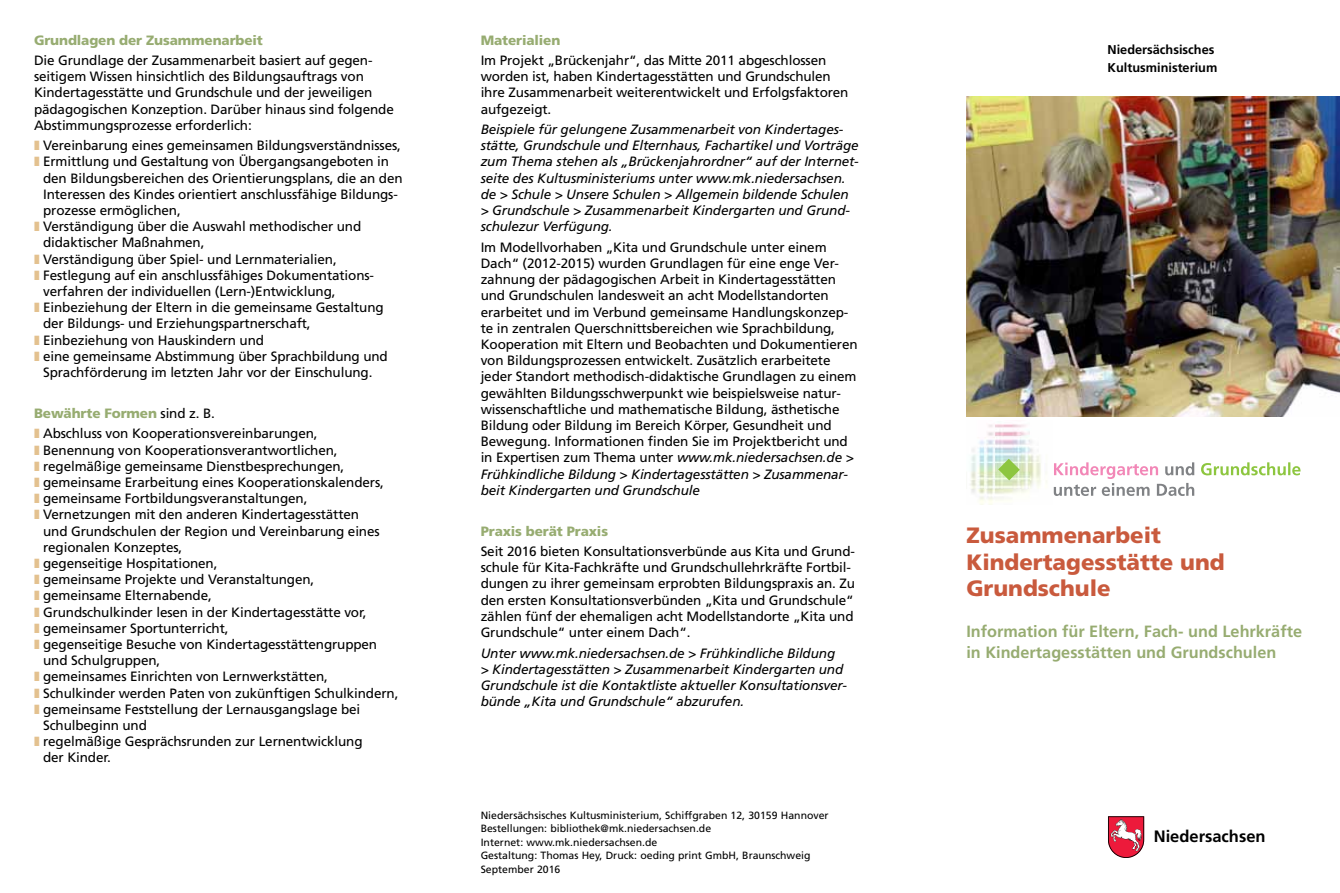
<style>
.page{position:relative;width:1340px;height:893px;background:#fff}
.page>*{position:absolute;margin:0;border:0;box-sizing:border-box;transform-origin:0 0}
.t1{font:900 22.2px/26.5px "Frutiger";color:#c95a3d}
.t2{font:700 16.5px "Frutiger";color:#000}
.t3{font:700 16.2px/21.3px "Frutiger";color:#97ac71}
.t4{font:13.5px/16.2px "Frutiger";letter-spacing:-.01em;color:#000}
.t5{font:italic 13.5px/16.2px "Frutiger";letter-spacing:-.01em;color:#000}
.t6{font:900 13.5px "Frutiger";letter-spacing:-.01em;color:#97ac71}
.t7{font:700 12.75px/18px "Frutiger";color:#000}
.t8{font:10.5px/13.5px "Frutiger";color:#000}
.s1{font-weight:900;color:#97ac71}
.s2{font-style:italic}
</style>
<div class="page">
<svg style="left:1108px;top:816px;width:36px;height:42px"></svg>
<img style="left:970px;top:424px;width:77px;height:80px">
<svg style="left:998px;top:459px;width:21px;height:21px"></svg>
<svg style="left:1201px;top:462px;width:99px;height:13px"></svg>
<svg style="left:1053px;top:462px;width:141px;height:34px"></svg>
<img style="left:966px;top:96px;width:373px;height:321px">
<p class="t6" style="left:34px;top:32px;width:230px">Grundlagen der Zusammenarbeit</p>
<p class="t4" style="left:34px;top:52px;width:361px">Die Grundlage der Zusammenarbeit basiert auf gegen&shy;seitigem Wissen hinsichtlich des Bildungsauftrags von Kindertagesstätte und Grundschule und der jeweiligen pädagogischen Konzeption. Darüber hinaus sind folgende Abstimmungsprozesse erforderlich:</p>
<p class="t4" style="left:43px;top:137px;width:361px">Vereinbarung eines gemeinsamen Bildungsverständnisses, Ermittlung und Gestaltung von Übergangsangeboten in den Bildungsbereichen des Orientierungsplans, die an den Interessen des Kindes orientiert anschlussfähige Bildungs&shy;prozesse ermöglichen,<br>Verständigung über die Auswahl methodischer und didaktischer Maßnahmen,<br>Verständigung über Spiel- und Lernmaterialien, Festlegung auf ein anschlussfähiges Dokumentations&shy;verfahren der individuellen (Lern-)Entwicklung, Einbeziehung der Eltern in die gemeinsame Gestaltung der Bildungs- und Erziehungspartnerschaft,<br>Einbeziehung von Hauskindern und<br>eine gemeinsame Abstimmung über Sprachbildung und Sprachförderung im letzten Jahr vor der Einschulung.</p>
<p class="t4" style="left:43px;top:403px;width:276px;line-height:20.4px;text-indent:-9px"><span class="s1">Bewährte Formen</span> sind z. B.<br>Abschluss von Kooperationsvereinbarungen,</p>
<p class="t4" style="left:43px;top:442px;width:357px">Benennung von Kooperationsverantwortlichen, regelmäßige gemeinsame Dienstbesprechungen, gemeinsame Erarbeitung eines Kooperationskalenders, gemeinsame Fortbildungsveranstaltungen, Vernetzungen mit den anderen Kindertagesstätten<br>und Grundschulen der Region und Vereinbarung eines regionalen Konzeptes,<br>gegenseitige Hospitationen,<br>gemeinsame Projekte und Veranstaltungen,<br>gemeinsame Elternabende,<br>Grundschulkinder lesen in der Kindertagesstätte vor, gemeinsamer Sportunterricht,<br>gegenseitige Besuche von Kindertagesstättengruppen und Schulgruppen,<br>gemeinsames Einrichten von Lernwerkstätten, Schulkinder werden Paten von zukünftigen Schulkindern, gemeinsame Feststellung der Lernausgangslage bei Schulbeginn und<br>regelmäßige Gesprächsrunden zur Lernentwicklung<br>der Kinder.</p>
<p class="t6" style="left:480px;top:32px;width:81px">Materialien</p>
<p class="t4" style="left:480px;top:52px;width:369px">Im Projekt „Brückenjahr“, das Mitte 2011 abgeschlossen worden ist, haben Kindertagesstätten und Grundschulen ihre Zusammenarbeit weiterentwickelt und Erfolgsfaktoren aufgezeigt.</p>
<p class="t5" style="left:480px;top:121px;width:379px">Beispiele für gelungene Zusammenarbeit von Kindertages&shy;stätte, Grundschule und Elternhaus, Fachartikel und Vorträge zum Thema stehen als „Brückenjahrordner“ auf der Internet&shy;seite des Kultusministeriums unter www.mk.niedersachsen. de &gt; Schule &gt; Unsere Schulen &gt; Allgemein bildende Schulen &gt; Grundschule &gt; Zusammenarbeit Kindergarten und Grund&shy;schulezur Verfügung.</p>
<p class="t4" style="left:480px;top:239px;width:378px">Im Modellvorhaben „Kita und Grundschule unter einem Dach“ (2012-2015) wurden Grundlagen für eine enge Ver&shy;zahnung der pädagogischen Arbeit in Kindertagesstätten und Grundschulen landesweit an acht Modellstandorten erarbeitet und im Verbund gemeinsame Handlungskonzep&shy;te in zentralen Querschnittsbereichen wie Sprachbildung, Kooperation mit Eltern und Beobachten und Dokumentieren von Bildungsprozessen entwickelt. Zusätzlich erarbeitete jeder Standort methodisch-didaktische Grundlagen zu einem gewählten Bildungsschwerpunkt wie beispielsweise natur&shy;wissenschaftliche und mathematische Bildung, ästhetische Bildung oder Bildung im Bereich Körper, Gesundheit und Bewegung. Informationen finden Sie im Projektbericht und in Expertisen zum Thema unter <span class="s2">www.mk.niedersachsen.de &gt; Frühkindliche Bildung &gt; Kindertagesstätten &gt; Zusammenar&shy;beit Kindergarten und Grundschule</span></p>
<p class="t6" style="left:480px;top:523px;width:129px">Praxis berät Praxis</p>
<p class="t4" style="left:480px;top:543px;width:376px">Seit 2016 bieten Konsultationsverbünde aus Kita und Grund&shy;schule für Kita-Fachkräfte und Grundschullehrkräfte Fortbil&shy;dungen zu ihrer gemeinsam erprobten Bildungspraxis an. Zu den ersten Konsultationsverbünden „Kita und Grundschule“ zählen fünf der ehemaligen acht Modellstandorte „Kita und Grundschule“ unter einem Dach“.</p>
<p class="t5" style="left:480px;top:645px;width:368px">Unter www.mk.niedersachsen.de &gt; Frühkindliche Bildung<br>&gt; Kindertagesstätten &gt; Zusammenarbeit Kindergarten und Grundschule ist die Kontaktliste aktueller Konsultationsver&shy;bünde „Kita und Grundschule“ abzurufen.</p>
<p class="t8" style="left:480px;top:808px;width:349px">Niedersächsisches Kultusministerium, Schiffgraben 12, 30159 Hannover Bestellungen: bibliothek@mk.niedersachsen.de<br>Internet: www.mk.niedersachsen.de<br>Gestaltung: Thomas Hey, Druck: oeding print GmbH, Braunschweig September 2016</p>
<p class="t7" style="left:1107px;top:40px;width:111px">Niedersächsisches<br>Kultusministerium</p>
<h1 class="t1" style="left:966px;top:522px;width:260px">Zusammenarbeit<br>Kindertagesstätte und<br>Grundschule</h1>
<p class="t3" style="left:966px;top:621px;width:337px">Information für Eltern, Fach- und Lehrkräfte in Kindertagesstätten und Grundschulen</p>
<p class="t2" style="left:1153px;top:826px;width:113px">Niedersachsen</p>
</div>
